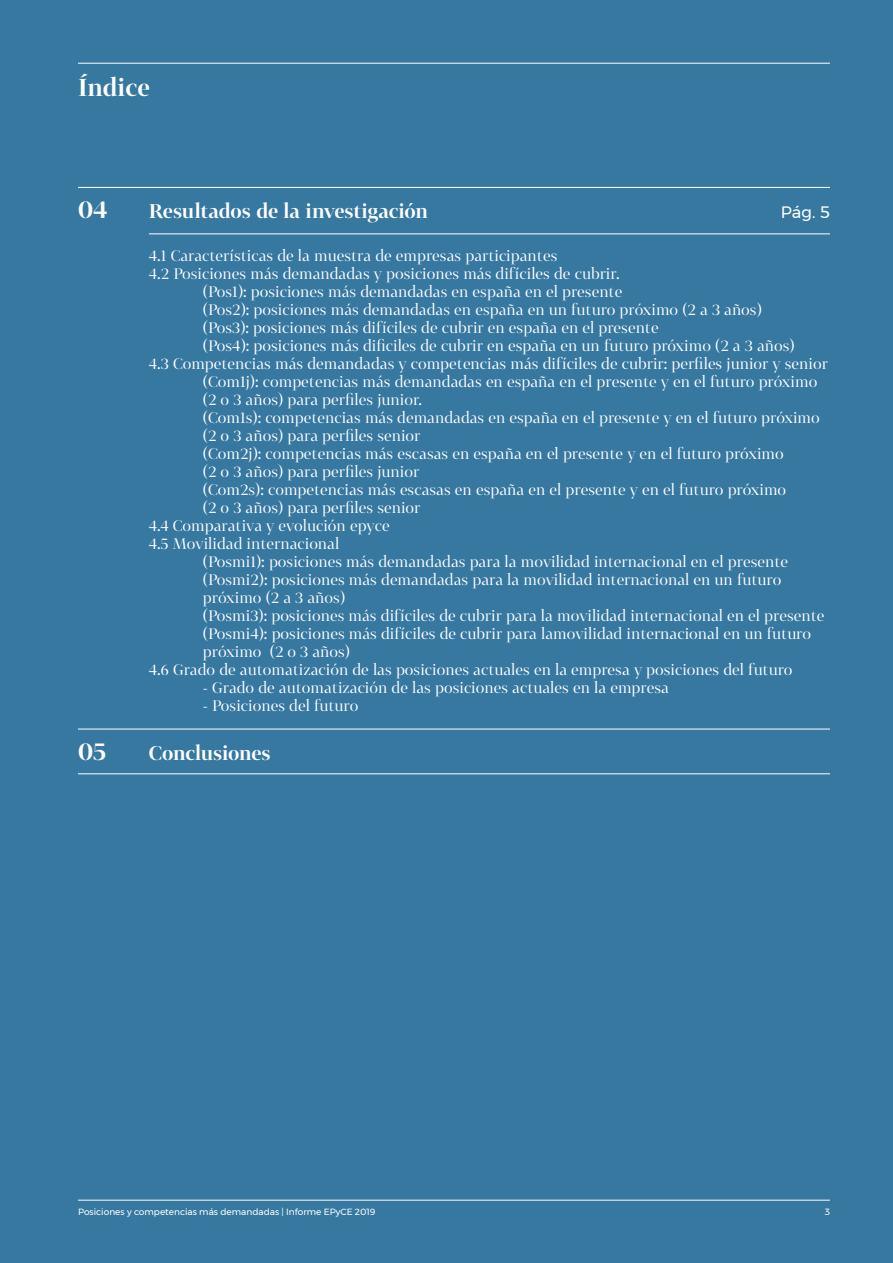
<style>
.page{position:relative;width:893px;height:1263px;background:#3678a0}
.page>*{position:absolute;margin:0;border:0;box-sizing:border-box;transform-origin:0 0}
.t1{font:600 24px "Tabac G1";color:#fff}
.t2{font:600 19.5px "Tabac G1";letter-spacing:-.01em;color:#fff}
.t3{font:16.5px "Montserrat";color:#fff}
.t4{font:15px "Tabac G1";color:#fff}
.t5{font:9px "Montserrat";color:#fff}
</style>
<div class="page">
<hr style="left:78px;top:1200px;width:752px;height:1px;background:#fff">
<hr style="left:78px;top:63px;width:752px;height:1px;background:#fff">
<hr style="left:149px;top:234px;width:681px;height:1px;background:#fff">
<hr style="left:78px;top:187px;width:752px;height:1px;background:#fff">
<hr style="left:78px;top:729px;width:752px;height:1px;background:#fff">
<hr style="left:78px;top:773px;width:752px;height:1px;background:#fff">
<h1 class="t1" style="left:78px;top:72px;width:74px">Índice</h1>
<h1 class="t1" style="left:78px;top:194px;width:31px">04</h1>
<h1 class="t1" style="left:78px;top:736px;width:30px">05</h1>
<h2 class="t2" style="left:149px;top:199px;width:281px">Resultados de la investigación</h2>
<p class="t3" style="left:781px;top:200px;width:51px">Pág. 5</p>
<p class="t4" style="left:149px;top:246px;width:410px">4.1 Características de la muestra de empresas participantes</p>
<p class="t4" style="left:149px;top:264px;width:472px">4.2 Posiciones más demandadas y posiciones más difíciles de cubrir.</p>
<p class="t4" style="left:203px;top:282px;width:421px">(Pos1): posiciones más demandadas en españa en el presente</p>
<p class="t4" style="left:203px;top:300px;width:560px">(Pos2): posiciones más demandadas en españa en un futuro próximo (2 a 3 años)</p>
<p class="t4" style="left:203px;top:318px;width:457px">(Pos3): posiciones más difíciles de cubrir en españa en el presente</p>
<p class="t4" style="left:203px;top:336px;width:593px">(Pos4): posiciones más dificiles de cubrir en españa en un futuro próximo (2 a 3 años)</p>
<p class="t4" style="left:149px;top:354px;width:680px">4.3 Competencias más demandadas y competencias más difíciles de cubrir: perfiles junior y senior</p>
<p class="t4" style="left:203px;top:372px;width:616px">(Com1j): competencias más demandadas en españa en el presente y en el futuro próximo</p>
<p class="t4" style="left:203px;top:390px;width:221px">(2 o 3 años) para perfiles junior.</p>
<p class="t4" style="left:203px;top:408px;width:618px">(Com1s): competencias más demandadas en españa en el presente y en el futuro próximo</p>
<p class="t4" style="left:203px;top:426px;width:219px">(2 o 3 años) para perfiles senior</p>
<p class="t4" style="left:203px;top:444px;width:582px">(Com2j): competencias más escasas en españa en el presente y en el futuro próximo</p>
<p class="t4" style="left:203px;top:462px;width:218px">(2 o 3 años) para perfiles junior</p>
<p class="t4" style="left:203px;top:480px;width:585px">(Com2s): competencias más escasas en españa en el presente y en el futuro próximo</p>
<p class="t4" style="left:203px;top:498px;width:219px">(2 o 3 años) para perfiles senior</p>
<p class="t4" style="left:149px;top:516px;width:242px">4.4 Comparativa y evolución epyce</p>
<p class="t4" style="left:149px;top:534px;width:192px">4.5 Movilidad internacional</p>
<p class="t4" style="left:203px;top:552px;width:587px">(Posmi1): posiciones más demandadas para la movilidad internacional en el presente</p>
<p class="t4" style="left:203px;top:570px;width:580px">(Posmi2): posiciones más demandadas para la movilidad internacional en un futuro</p>
<p class="t4" style="left:203px;top:588px;width:144px">próximo (2 a 3 años)</p>
<p class="t4" style="left:203px;top:606px;width:623px">(Posmi3): posiciones más difíciles de cubrir para la movilidad internacional en el presente</p>
<p class="t4" style="left:203px;top:624px;width:610px">(Posmi4): posiciones más difíciles de cubrir para lamovilidad internacional en un futuro</p>
<p class="t4" style="left:203px;top:642px;width:149px">próximo (2 o 3 años)</p>
<p class="t4" style="left:149px;top:660px;width:645px">4.6 Grado de automatización de las posiciones actuales en la empresa y posiciones del futuro</p>
<p class="t4" style="left:203px;top:678px;width:467px">- Grado de automatización de las posiciones actuales en la empresa</p>
<p class="t4" style="left:203px;top:696px;width:157px">- Posiciones del futuro</p>
<h2 class="t2" style="left:149px;top:740px;width:123px">Conclusiones</h2>
<p class="t5" style="left:78px;top:1205px;width:299px">Posiciones y competencias más demandadas | Informe EPyCE 2019</p>
<p class="t5" style="left:825px;top:1205px;width:7px">3</p>
</div>
